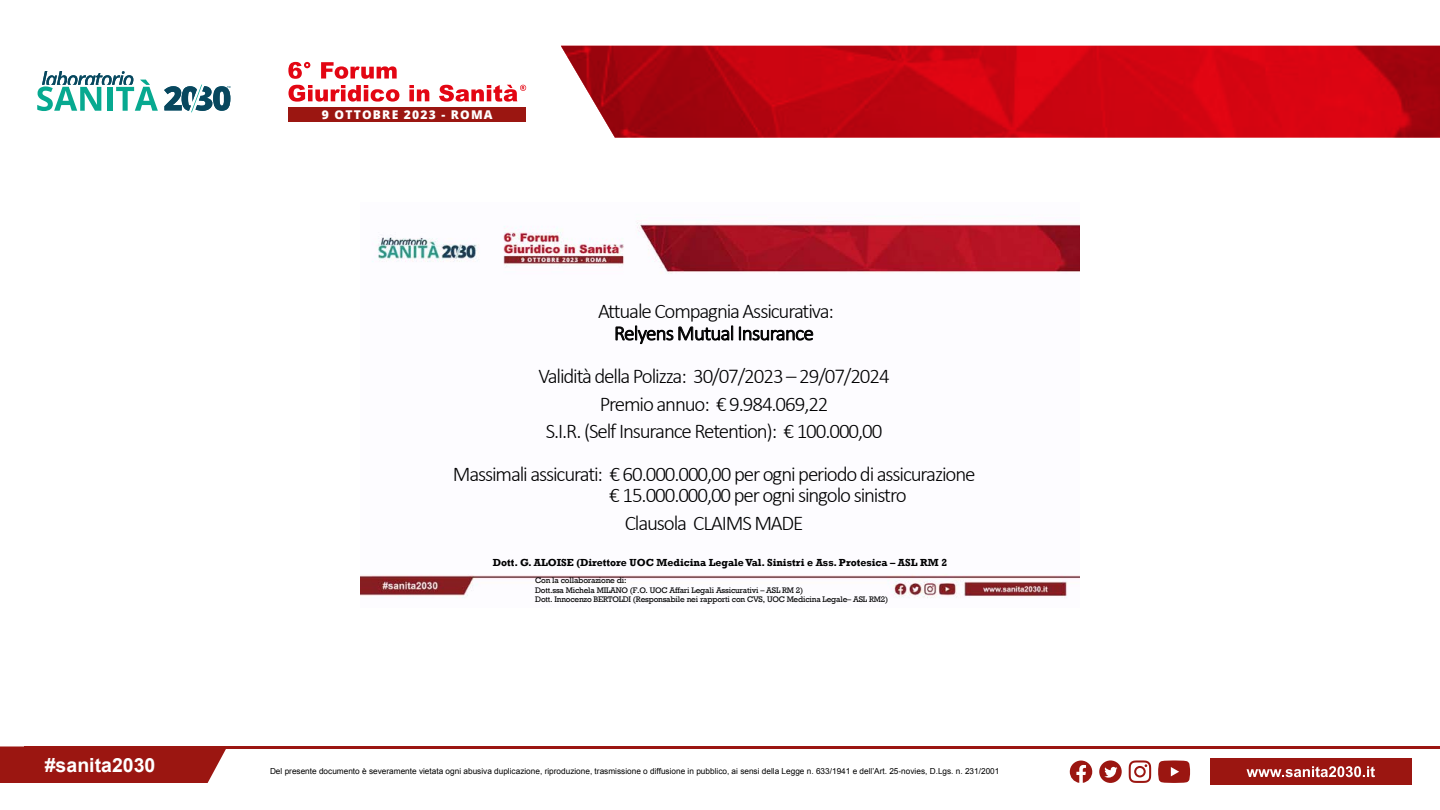
<style>
.page{position:relative;width:1440px;height:810px;background:#fff}
.page>*{position:absolute;margin:0;border:0;box-sizing:border-box;transform-origin:0 0}
.t1{font:300 21px/27.8px "Calibri";letter-spacing:-.055em;color:#000;text-align:center}
.t2{font:300 20.62px "Calibri";letter-spacing:-.035em;color:#000}
.t3{font:700 19.5px "Arial";color:#fff}
.t4{font:800 12.08px "Open Sans";letter-spacing:.1em;color:#fff}
.t5{font:700 10.5px "Rockwell";color:#000}
.t6{font:8.25px "Arial";color:#000}
.t7{font:8.25px/9.4px "Rockwell";letter-spacing:-.025em;color:#000}
</style>
<div class="page">
<div style="left:0;top:746px;width:226px;height:37px;background:#9b1611"></div>
<div style="left:1210px;top:759px;width:201px;height:26px;background:#9b1611"></div>
<hr style="left:24px;top:746px;width:1416px;height:3px;background:#9b1611">
<svg style="left:1247px;top:766px;width:128px;height:11px"></svg>
<svg style="left:1129px;top:760px;width:22px;height:23px"></svg>
<svg style="left:1158px;top:760px;width:32px;height:23px"></svg>
<svg style="left:1070px;top:761px;width:22px;height:22px"></svg>
<svg style="left:1099px;top:760px;width:23px;height:23px"></svg>
<svg style="left:37px;top:71px;width:121px;height:40px"></svg>
<svg style="left:164px;top:84px;width:66px;height:29px"></svg>
<div style="left:288px;top:107px;width:238px;height:14px;background:#9b1611"></div>
<svg style="left:288px;top:62px;width:109px;height:17px"></svg>
<svg style="left:288px;top:85px;width:238px;height:17px"></svg>
<svg style="left:561px;top:46px;width:879px;height:92px;background:#c50d18"></svg>
<img style="left:360px;top:222px;width:720px;height:376px">
<p class="t4" style="left:322px;top:105px;width:172px">9 OTTOBRE 2023 - ROMA</p>
<p class="t1" style="left:598px;top:297px;width:237px">Attuale Compagnia Assicurativa:</p>
<p class="t2" style="left:614px;top:320px;width:201px">Relyens Mutual Insurance</p>
<p class="t1" style="left:539px;top:362px;width:353px">Validità della Polizza: 30/07/2023 – 29/07/2024<br>Premio annuo: € 9.984.069,22<br>S.I.R. (Self Insurance Retention): € 100.000,00</p>
<p class="t1" style="left:609px;top:463px;width:368px;line-height:21.1px;text-align:left;text-indent:-156px">Massimali assicurati: € 60.000.000,00 per ogni periodo di assicurazione € 15.000.000,00 per ogni singolo sinistro</p>
<p class="t1" style="left:625px;top:509px;width:180px">Clausola CLAIMS MADE</p>
<p class="t5" style="left:493px;top:557px;width:456px">Dott. G. ALOISE (Direttore UOC Medicina Legale Val. Sinistri e Ass. Protesica – ASL RM 2</p>
<p class="t7" style="left:535px;top:576px;width:354px">Con la collaborazione di:<br>Dott.ssa Michela MILANO (F.O. UOC Affari Legali Assicurativi – ASL RM 2)<br>Dott. Innocenzo BERTOLDI (Responsabile nei rapporti con CVS, UOC Medicina Legale– ASL RM2)</p>
<p class="t3" style="left:45px;top:752px;width:112px">#sanita2030</p>
<p class="t6" style="left:270px;top:766px;width:731px">Del presente documento è severamente vietata ogni abusiva duplicazione, riproduzione, trasmissione o diffusione in pubblico, ai sensi della Legge n. 633/1941 e dell’Art. 25-novies, D.Lgs. n. 231/2001</p>
</div>
